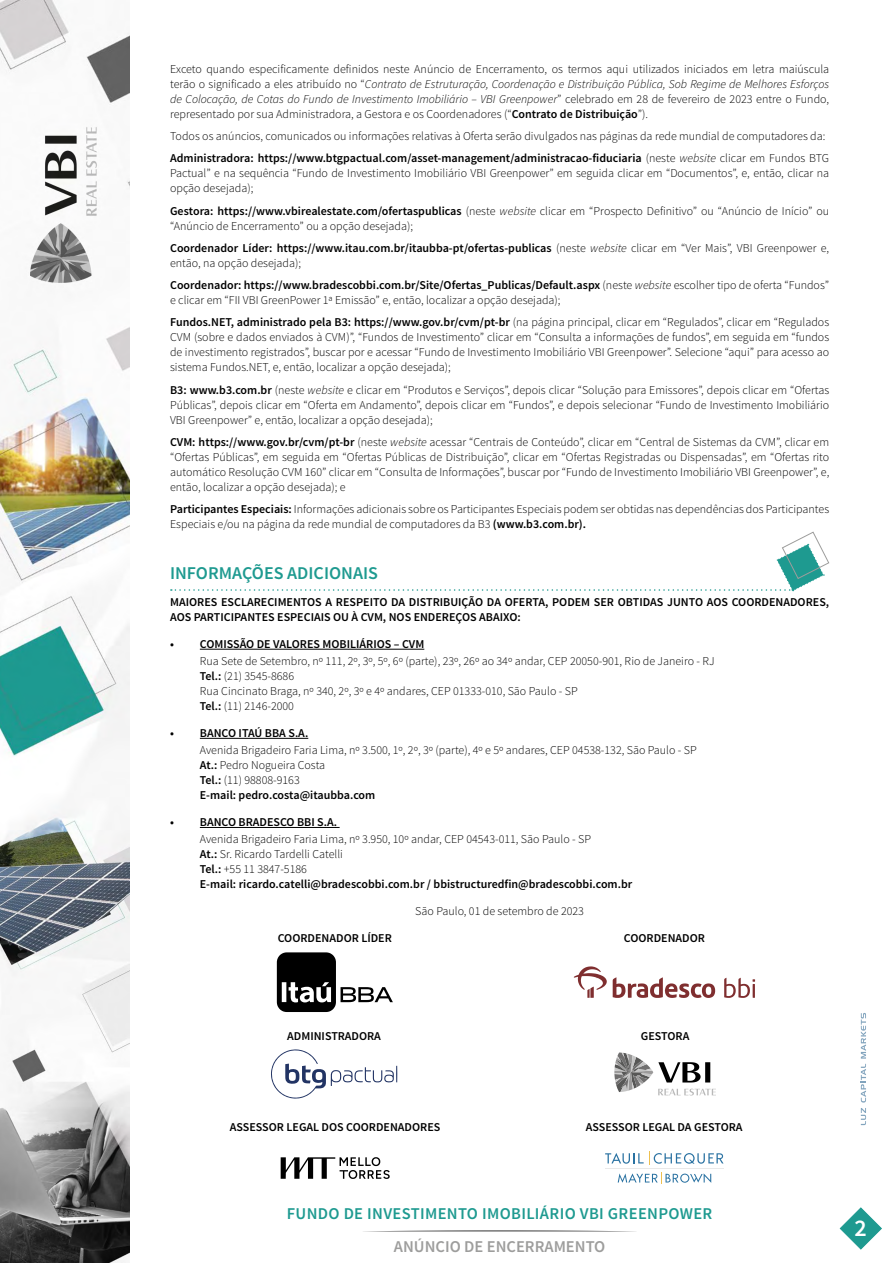
<style>
.page{position:relative;width:893px;height:1263px;background:#fff}
.page>*{position:absolute;margin:0;border:0;box-sizing:border-box;transform-origin:0 0}
.t1{font:600 24px "Source Sans Pro";color:#fff}
.t2{font:600 18px "Source Sans Pro";color:#1e9a90}
.t3{font:600 16.5px "Source Sans Pro";letter-spacing:.02em;color:#1e9a90}
.t4{font:600 16.5px "Source Sans Pro";color:#9d9d9c}
.t5{font:300 12px/15px "Source Sans Pro";color:#000}
.t6{font:600 12px/15px "Source Sans Pro";color:#000}
.s1{font-style:italic}
.s2{font-weight:600}
.s3{font-weight:300}
.s4{font-weight:300;font-style:italic}
</style>
<div class="page">
<svg style="left:840px;top:1207px;width:42px;height:42px"></svg>
<svg style="left:394px;top:1230px;width:210px;height:1px"></svg>
<img style="left:0;top:0;width:129px;height:1263px">
<svg style="left:861px;top:1108px;width:5px;height:17px"></svg>
<svg style="left:861px;top:1064px;width:5px;height:38px"></svg>
<svg style="left:861px;top:1013px;width:5px;height:45px"></svg>
<hr style="left:200px;top:649px;width:224px;height:1px;background:#000">
<hr style="left:200px;top:738px;width:108px;height:1px;background:#000">
<hr style="left:200px;top:827px;width:140px;height:1px;background:#000">
<svg style="left:171px;top:531px;width:659px;height:60px"></svg>
<svg style="left:277px;top:952px;width:116px;height:60px"></svg>
<svg style="left:613px;top:977px;width:102px;height:21px"></svg>
<svg style="left:574px;top:966px;width:33px;height:32px"></svg>
<svg style="left:724px;top:978px;width:31px;height:20px"></svg>
<svg style="left:271px;top:1049px;width:126px;height:49px"></svg>
<svg style="left:614px;top:1052px;width:102px;height:43px"></svg>
<svg style="left:281px;top:1157px;width:109px;height:22px"></svg>
<svg style="left:605px;top:1152px;width:118px;height:13px"></svg>
<svg style="left:618px;top:1173px;width:93px;height:11px"></svg>
<hr style="left:605px;top:1168px;width:118px;height:1px;background:#e9e9e9">
<p class="t5" style="left:170px;top:61px;width:661px;text-align:justify">Exceto quando especificamente definidos neste Anúncio de Encerramento, os termos aqui utilizados iniciados em letra maiúscula terão o significado a eles atribuído no “<span class="s1">Contrato de Estruturação, Coordenação e Distribuição Pública, Sob Regime de Melhores Esforços de Colocação, de Cotas do Fundo de Investimento Imobiliário – VBI Greenpower</span>” celebrado em 28 de fevereiro de 2023 entre o Fundo, representado por sua Administradora, a Gestora e os Coordenadores (“<span class="s2">Contrato de Distribuição</span>”).</p>
<p class="t5" style="left:170px;top:125px;width:661px;line-height:22.2px">Todos os anúncios, comunicados ou informações relativas à Oferta serão divulgados nas páginas da rede mundial de computadores da:<br><span class="s2">Administradora: https://www.btgpactual.com/asset-management/administracao-fiduciaria</span> (neste <span class="s1">website</span> clicar em Fundos BTG</p>
<p class="t5" style="left:170px;top:166px;width:661px">Pactual” e na sequência “Fundo de Investimento Imobiliário VBI Greenpower” em seguida clicar em “Documentos”, e, então, clicar na opção desejada);</p>
<p class="t5" style="left:170px;top:203px;width:661px"><span class="s2">Gestora: https://www.vbirealestate.com/ofertaspublicas</span> (neste <span class="s1">website</span> clicar em “Prospecto Definitivo” ou “Anúncio de Início” ou “Anúncio de Encerramento” ou a opção desejada);</p>
<p class="t6" style="left:170px;top:241px;width:661px">Coordenador Líder: https://www.itau.com.br/itaubba-pt/ofertas-publicas <span class="s3">(neste</span> <span class="s4">website</span> <span class="s3">clicar em “Ver Mais”, VBI Greenpower e, então, na opção desejada);</span></p>
<p class="t5" style="left:170px;top:278px;width:661px"><span class="s2">Coordenador: https://www.bradescobbi.com.br/Site/Ofertas_Publicas/Default.aspx</span> (neste <span class="s1">website</span> escolher tipo de oferta “Fundos” e clicar em “FII VBI GreenPower 1ª Emissão” e, então, localizar a opção desejada);</p>
<p class="t5" style="left:170px;top:315px;width:661px;text-align:justify"><span class="s2">Fundos.NET, administrado pela B3: https://www.gov.br/cvm/pt-br</span> (na página principal, clicar em “Regulados”, clicar em “Regulados CVM (sobre e dados enviados à CVM)”, “Fundos de Investimento” clicar em “Consulta a informações de fundos”, em seguida em “fundos de investimento registrados”, buscar por e acessar “Fundo de Investimento Imobiliário VBI Greenpower”. Selecione “aqui” para acesso ao sistema Fundos.NET, e, então, localizar a opção desejada);</p>
<p class="t5" style="left:170px;top:382px;width:661px;text-align:justify"><span class="s2">B3: www.b3.com.br</span> (neste <span class="s1">website</span> e clicar em “Produtos e Serviços”, depois clicar “Solução para Emissores”, depois clicar em “Ofertas Públicas”, depois clicar em “Oferta em Andamento”, depois clicar em “Fundos”, e depois selecionar “Fundo de Investimento Imobiliário VBI Greenpower” e, então, localizar a opção desejada);</p>
<p class="t5" style="left:170px;top:434px;width:661px;text-align:justify"><span class="s2">CVM: https://www.gov.br/cvm/pt-br</span> (neste <span class="s1">website</span> acessar “Centrais de Conteúdo”, clicar em “Central de Sistemas da CVM”, clicar em “Ofertas Públicas”, em seguida em “Ofertas Públicas de Distribuição”, clicar em “Ofertas Registradas ou Dispensadas”, em “Ofertas rito automático Resolução CVM 160” clicar em “Consulta de Informações”, buscar por “Fundo de Investimento Imobiliário VBI Greenpower”, e, então, localizar a opção desejada); e</p>
<p class="t5" style="left:170px;top:502px;width:661px"><span class="s2">Participantes Especiais:</span> Informações adicionais sobre os Participantes Especiais podem ser obtidas nas dependências dos Participantes<br>Especiais e/ou na página da rede mundial de computadores da B3 <span class="s2">(www.b3.com.br).</span></p>
<h2 class="t2" style="left:170px;top:562px;width:209px">INFORMAÇÕES ADICIONAIS</h2>
<p class="t6" style="left:170px;top:595px;width:661px">MAIORES ESCLARECIMENTOS A RESPEITO DA DISTRIBUIÇÃO DA OFERTA, PODEM SER OBTIDAS JUNTO AOS COORDENADORES,<br>AOS PARTICIPANTES ESPECIAIS OU À CVM, NOS ENDEREÇOS ABAIXO:</p>
<p class="t6" style="left:170px;top:637px;width:256px">• COMISSÃO DE VALORES MOBILIÁRIOS – CVM</p>
<p class="t5" style="left:200px;top:654px;width:516px">Rua Sete de Setembro, nº 111, 2º, 3º, 5º, 6º (parte), 23º, 26º ao 34º andar, CEP 20050-901, Rio de Janeiro - RJ <span class="s2">Tel.:</span> (21) 3545-8686<br>Rua Cincinato Braga, nº 340, 2º, 3º e 4º andares, CEP 01333-010, São Paulo - SP<br><span class="s2">Tel.:</span> (11) 2146-2000</p>
<p class="t6" style="left:170px;top:726px;width:140px">• BANCO ITAÚ BBA S.A.</p>
<p class="t5" style="left:200px;top:743px;width:498px">Avenida Brigadeiro Faria Lima, nº 3.500, 1º, 2º, 3º (parte), 4º e 5º andares, CEP 04538-132, São Paulo - SP <span class="s2">At.:</span> Pedro Nogueira Costa<br><span class="s2">Tel.:</span> (11) 98808-9163<br><span class="s2">E-mail: pedro.costa@itaubba.com</span></p>
<p class="t6" style="left:170px;top:815px;width:169px">• BANCO BRADESCO BBI S.A.</p>
<p class="t5" style="left:200px;top:832px;width:434px">Avenida Brigadeiro Faria Lima, nº 3.950, 10º andar, CEP 04543-011, São Paulo - SP<br><span class="s2">At.:</span> Sr. Ricardo Tardelli Catelli<br><span class="s2">Tel.:</span> +55 11 3847-5186<br><span class="s2">E-mail: ricardo.catelli@bradescobbi.com.br / bbistructuredfin@bradescobbi.com.br</span></p>
<p class="t5" style="left:415px;top:904px;width:170px">São Paulo, 01 de setembro de 2023</p>
<p class="t6" style="left:278px;top:931px;width:116px">COORDENADOR LÍDER</p>
<p class="t6" style="left:624px;top:931px;width:83px">COORDENADOR</p>
<p class="t6" style="left:287px;top:1029px;width:95px">ADMINISTRADORA</p>
<p class="t6" style="left:641px;top:1029px;width:50px">GESTORA</p>
<p class="t6" style="left:230px;top:1120px;width:212px">ASSESSOR LEGAL DOS COORDENADORES</p>
<p class="t6" style="left:586px;top:1120px;width:158px">ASSESSOR LEGAL DA GESTORA</p>
<h3 class="t3" style="left:287px;top:1203px;width:427px">FUNDO DE INVESTIMENTO IMOBILIÁRIO VBI GREENPOWER</h3>
<h3 class="t4" style="left:394px;top:1236px;width:213px">ANÚNCIO DE ENCERRAMENTO</h3>
<h1 class="t1" style="left:855px;top:1213px;width:14px">2</h1>
</div>
